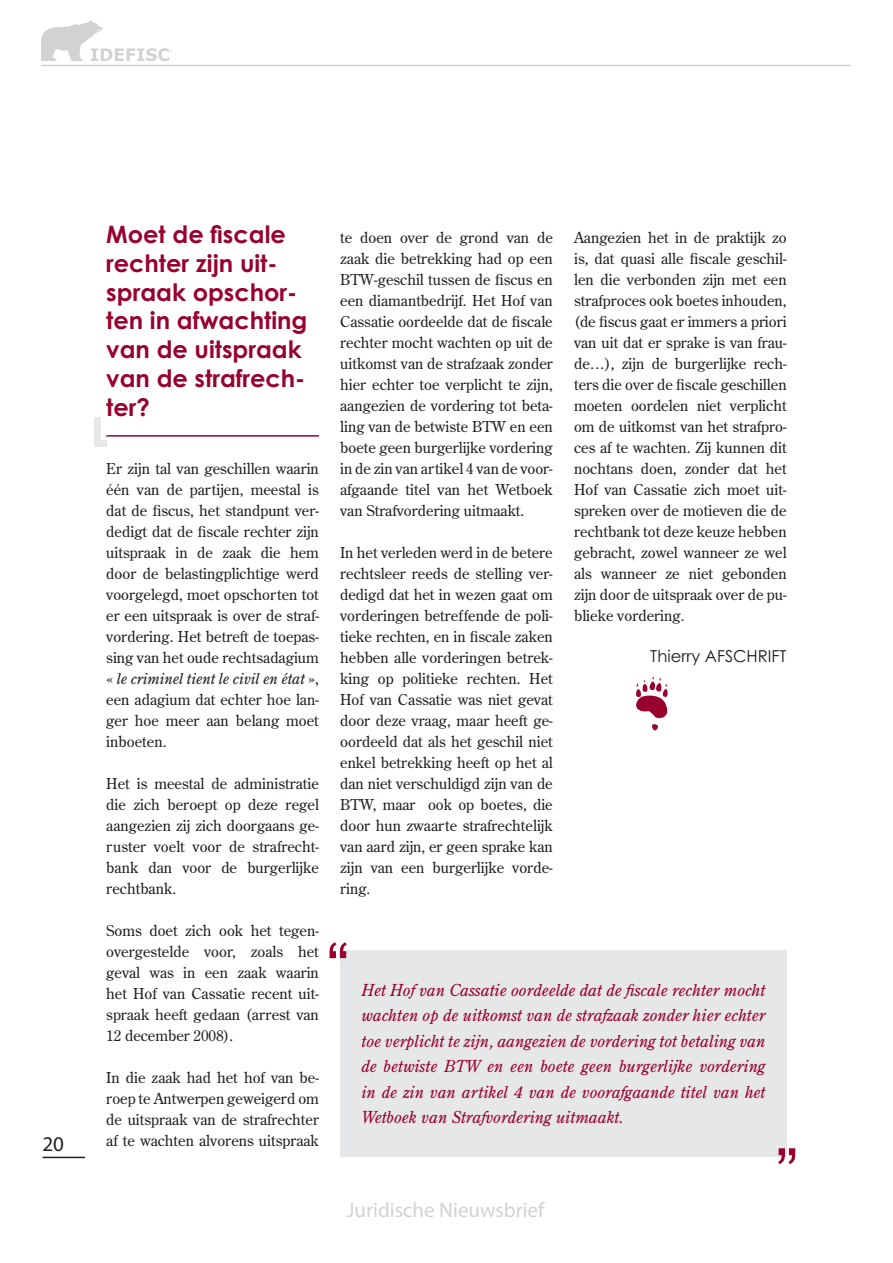
<style>
.page{position:relative;width:893px;height:1263px;background:#fff}
.page>*{position:absolute;margin:0;border:0;box-sizing:border-box;transform-origin:0 0}
.t1{font:700 24px/28.8px "Century Gothic";color:#98012d}
.t2{font:21px "Myriad Pro";color:#d1d2d4}
.t3{font:21px "Myriad Pro";color:#231f20}
.t4{font:italic 16.5px/25.5px "Century Old Style Std";color:#98012d;text-align:justify}
.t5{font:16.5px "Century Gothic";color:#231f20}
.t6{font:15px/21px "Century Old Style Std";color:#231f20;text-align:justify}
.s1{font-style:italic}
</style>
<div class="page">
<hr style="left:43px;top:1157px;width:42px;height:1px;background:#231f20">
<hr style="left:41px;top:65px;width:809px;height:1px;background:#d1d2d4">
<svg style="left:41px;top:21px;width:131px;height:40px"></svg>
<div style="left:340px;top:950px;width:447px;height:206px;background:#e6e7e9"></div>
<svg style="left:330px;top:942px;width:17px;height:16px"></svg>
<svg style="left:778px;top:1148px;width:17px;height:16px"></svg>
<svg style="left:636px;top:676px;width:32px;height:42px"></svg>
<svg style="left:652px;top:724px;width:6px;height:6px"></svg>
<div style="left:94px;top:417px;width:6px;height:29px;background:#e6e7e9"></div>
<div style="left:94px;top:440px;width:12px;height:6px;background:#e6e7e9"></div>
<hr style="left:106px;top:435px;width:213px;height:2px;background:#98012d">
<h2 class="t3" style="left:43px;top:1131px;width:23px">20</h2>
<h1 class="t1" style="left:106px;top:219px;width:203px">Moet de fiscale rechter zijn uit&shy;spraak opschor&shy;ten in afwachting van de uitspraak van de strafrech&shy;ter?</h1>
<p class="t6" style="left:106px;top:458px;width:214px">Er zijn tal van geschillen waarin één van de partijen, meestal is dat de fiscus, het standpunt ver&shy;dedigt dat de fiscale rechter zijn uitspraak in de zaak die hem door de belastingplichtige werd voorgelegd, moet opschorten tot er een uitspraak is over de straf&shy;vordering. Het betreft de toepas&shy;sing van het oude rechtsadagium « <span class="s1">le criminel tient le civil en état</span> », een adagium dat echter hoe lan&shy;ger hoe meer aan belang moet inboeten.</p>
<p class="t6" style="left:106px;top:773px;width:214px">Het is meestal de administratie die zich beroept op deze regel aangezien zij zich doorgaans ge&shy;ruster voelt voor de strafrecht&shy;bank dan voor de burgerlijke rechtbank.</p>
<p class="t6" style="left:106px;top:920px;width:214px">Soms doet zich ook het tegen&shy;overgestelde voor, zoals het geval was in een zaak waarin het Hof van Cassatie recent uit&shy;spraak heeft gedaan (arrest van 12 december 2008).</p>
<p class="t6" style="left:106px;top:1067px;width:214px">In die zaak had het hof van be&shy;roep te Antwerpen geweigerd om de uitspraak van de strafrechter af te wachten alvorens uitspraak</p>
<p class="t6" style="left:340px;top:227px;width:214px">te doen over de grond van de zaak die betrekking had op een BTW-geschil tussen de fiscus en een diamantbedrijf. Het Hof van Cassatie oordeelde dat de fiscale rechter mocht wachten op uit de uitkomst van de strafzaak zonder hier echter toe verplicht te zijn, aangezien de vordering tot beta&shy;ling van de betwiste BTW en een boete geen burgerlijke vordering in de zin van artikel 4 van de voor&shy;afgaande titel van het Wetboek van Strafvordering uitmaakt.</p>
<p class="t6" style="left:340px;top:542px;width:214px">In het verleden werd in de betere rechtsleer reeds de stelling ver&shy;dedigd dat het in wezen gaat om vorderingen betreffende de poli&shy;tieke rechten, en in fiscale zaken hebben alle vorderingen betrek&shy;king op politieke rechten. Het Hof van Cassatie was niet gevat door deze vraag, maar heeft ge&shy;oordeeld dat als het geschil niet enkel betrekking heeft op het al dan niet verschuldigd zijn van de BTW, maar ook op boetes, die door hun zwaarte strafrechtelijk van aard zijn, er geen sprake kan zijn van een burgerlijke vorde&shy;ring.</p>
<p class="t6" style="left:574px;top:227px;width:214px">Aangezien het in de praktijk zo is, dat quasi alle fiscale geschil&shy;len die verbonden zijn met een strafproces ook boetes inhouden, (de fiscus gaat er immers a priori van uit dat er sprake is van frau&shy;de…), zijn de burgerlijke rech&shy;ters die over de fiscale geschillen moeten oordelen niet verplicht om de uitkomst van het strafpro&shy;ces af te wachten. Zij kunnen dit nochtans doen, zonder dat het Hof van Cassatie zich moet uit&shy;spreken over de motieven die de rechtbank tot deze keuze hebben gebracht, zowel wanneer ze wel als wanneer ze niet gebonden zijn door de uitspraak over de pu&shy;blieke vordering.</p>
<p class="t5" style="left:650px;top:646px;width:138px">Thierry AFSCHRIFT</p>
<p class="t4" style="left:361px;top:977px;width:406px">Het Hof van Cassatie oordeelde dat de fiscale rechter mocht wachten op de uitkomst van de strafzaak zonder hier echter toe verplicht te zijn, aangezien de vordering tot betaling van de betwiste BTW en een boete geen burgerlijke vordering in de zin van artikel 4 van de voorafgaande titel van het Wetboek van Strafvordering uitmaakt.</p>
<h2 class="t2" style="left:347px;top:1197px;width:199px">Juridische Nieuwsbrief</h2>
</div>
